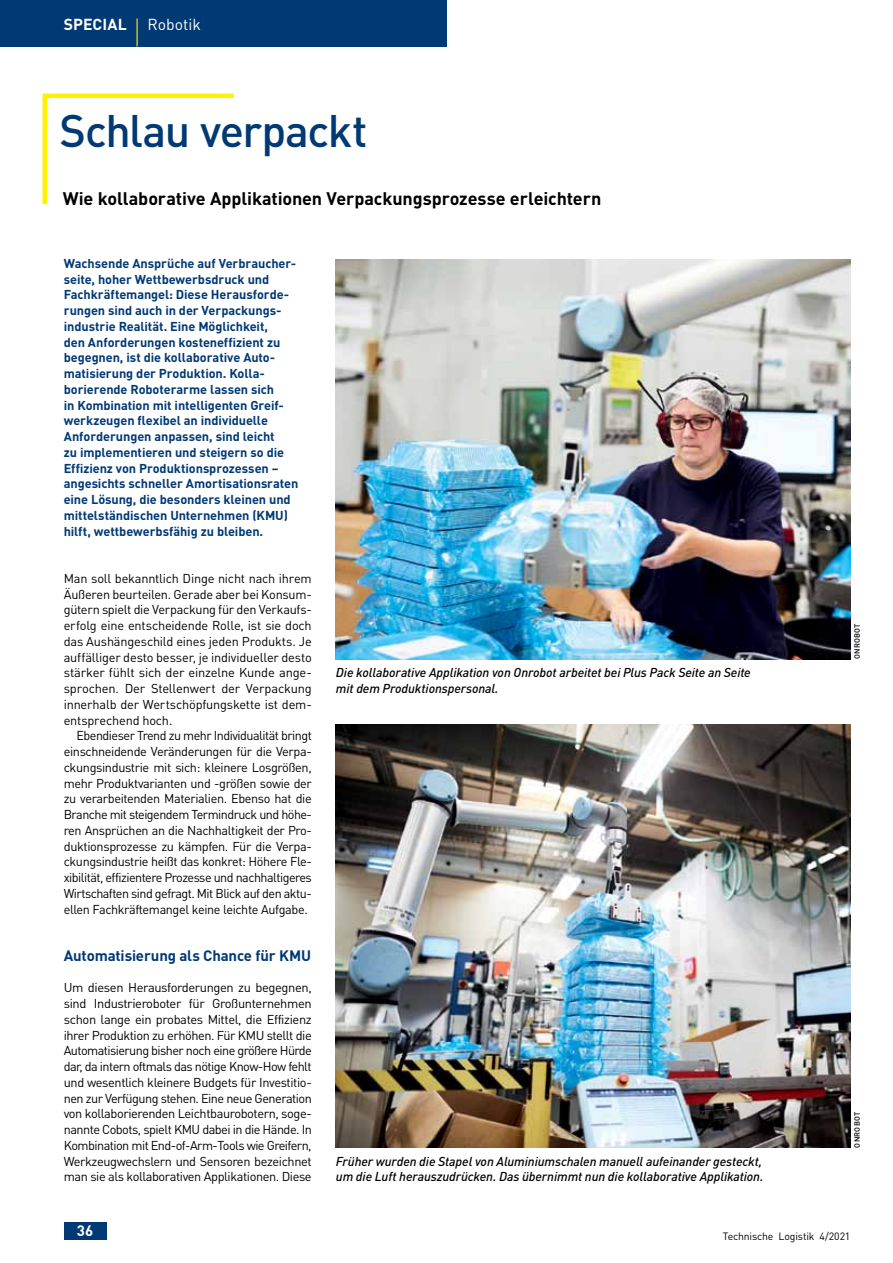
<style>
.page{position:relative;width:893px;height:1263px;background:#fff}
.page>*{position:absolute;margin:0;border:0;box-sizing:border-box;transform-origin:0 0}
.t1{font:500 45px "DIN";letter-spacing:-.035em;color:#003974}
.t2{font:700 18px "DIN";letter-spacing:-.005em;color:#000}
.t3{font:700 15.75px "DIN";letter-spacing:.015em;color:#fff}
.t4{font:700 15px "DIN";letter-spacing:-.01em;color:#003974}
.t5{font:700 15px "DIN";color:#fff}
.t6{font:12.75px/15.8px "DIN Pro";letter-spacing:-.03em;color:#000;text-align:justify}
.t7{font:700 12.75px/15.8px "DIN Pro";letter-spacing:-.01em;color:#003974}
.t8{font:italic 500 12.75px/15.8px "DIN";letter-spacing:-.01em;color:#000}
.t9{font:10.5px "DIN";letter-spacing:-.015em;color:#000}
.t10{font:500 7.5px "DIN Pro";letter-spacing:.04em;color:#000}
.s1{font-weight:400;font-size:32.4px;color:#fff200}
.s2{font-weight:400}
</style>
<div class="page">
<svg style="left:42px;top:93px;width:192px;height:112px"></svg>
<img style="left:336px;top:259px;width:514px;height:400px">
<img style="left:336px;top:725px;width:514px;height:422px">
<div style="left:64px;top:1222px;width:42px;height:17px;background:#003974"></div>
<div style="left:0;top:0;width:446px;height:47px;background:#003974"></div>
<p class="t3" style="left:64px;top:14px;width:139px">Special <span class="s1">|</span> <span class="s2">Robotik</span></p>
<h1 class="t1" style="left:60px;top:102px;width:309px">Schlau verpackt</h1>
<h2 class="t2" style="left:63px;top:186px;width:540px">Wie kollaborative Applikationen Verpackungsprozesse erleichtern</h2>
<p class="t7" style="left:64px;top:255px;width:236px">Wachsende Ansprüche auf Verbraucher&shy;seite, hoher Wettbewerbsdruck und Fachkräftemangel: Diese Herausforde&shy;rungen sind auch in der Verpackungs&shy;industrie Realität. Eine Möglichkeit,<br>den Anforderungen kosteneffizient zu begegnen, ist die kollaborative Auto&shy;matisierung der Produktion. Kolla&shy;borierende Roboterarme lassen sich<br>in Kombination mit intelligenten Greif&shy;werkzeugen flexibel an individuelle Anforderungen anpassen, sind leicht<br>zu implementieren und steigern so die Effizienz von Produktionsprozessen – angesichts schneller Amortisationsraten eine Lösung, die besonders kleinen und mittelständischen Unternehmen (KMU) hilft, wettbewerbsfähig zu bleiben.</p>
<p class="t6" style="left:64px;top:570px;width:250px">Man soll bekanntlich Dinge nicht nach ihrem Äußeren beurteilen. Gerade aber bei Konsum&shy;gütern spielt die Verpackung für den Verkaufs&shy;erfolg eine entscheidende Rolle, ist sie doch das Aushängeschild eines jeden Produkts. Je auffälliger desto besser, je individueller desto stärker fühlt sich der einzelne Kunde ange&shy;sprochen. Der Stellenwert der Verpackung innerhalb der Wertschöpfungskette ist dem&shy;entsprechend hoch.</p>
<p class="t6" style="left:64px;top:727px;width:250px;text-indent:13px">Ebendieser Trend zu mehr Individualität bringt einschneidende Veränderungen für die Verpa&shy;ckungsindustrie mit sich: kleinere Losgrößen, mehr Produktvarianten und -größen sowie der zu verarbeitenden Materialien. Ebenso hat die Branche mit steigendem Termindruck und höhe&shy;ren Ansprüchen an die Nachhaltigkeit der Pro&shy;duktionsprozesse zu kämpfen. Für die Verpa&shy;ckungsindustrie heißt das konkret: Höhere Fle&shy;xibilität, effizientere Prozesse und nachhaltigeres Wirtschaften sind gefragt. Mit Blick auf den aktu&shy;ellen Fachkräftemangel keine leichte Aufgabe.</p>
<p class="t4" style="left:64px;top:946px;width:249px">Automatisierung als Chance für KMU</p>
<p class="t6" style="left:64px;top:979px;width:250px">Um diesen Herausforderungen zu begegnen, sind Industrieroboter für Großunternehmen schon lange ein probates Mittel, die Effizienz ihrer Produktion zu erhöhen. Für KMU stellt die Automatisierung bisher noch eine größere Hürde dar, da intern oftmals das nötige Know-How fehlt und wesentlich kleinere Budgets für Investitio&shy;nen zur Verfügung stehen. Eine neue Generation von kollaborierenden Leichtbaurobotern, soge&shy;nannte Cobots, spielt KMU dabei in die Hände. In Kombination mit End-of-Arm-Tools wie Greifern, Werkzeugwechslern und Sensoren bezeichnet man sie als kollaborativen Applikationen. Diese</p>
<p class="t8" style="left:336px;top:664px;width:416px">Die kollaborative Applikation von Onrobot arbeitet bei Plus Pack Seite an Seite mit dem Produktionspersonal.</p>
<p class="t8" style="left:336px;top:1153px;width:429px">Früher wurden die Stapel von Aluminiumschalen manuell aufeinander gesteckt, um die Luft herauszudrücken. Das übernimmt nun die kollaborative Applikation.</p>
<p class="t10" style="left:852px;top:659px;width:37px;rotate:-90deg">Onrobot</p>
<p class="t10" style="left:852px;top:1147px;width:37px;rotate:-90deg">Onrobot</p>
<p class="t5" style="left:77px;top:1221px;width:18px">36</p>
<p class="t9" style="left:723px;top:1230px;width:129px">Technische Logistik 4/2021</p>
</div>
